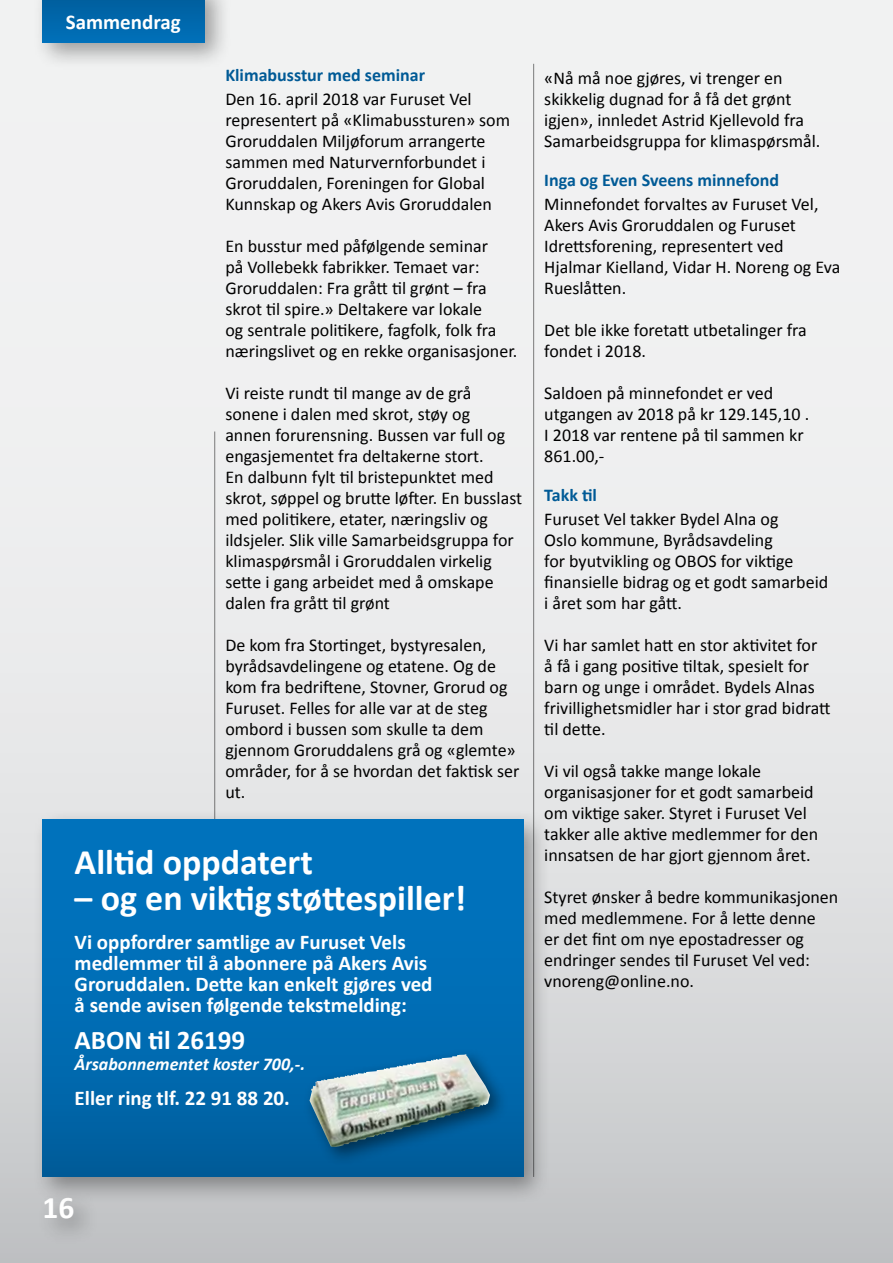
<style>
.page{position:relative;width:893px;height:1263px;background:#fff}
.page>*{position:absolute;margin:0;border:0;box-sizing:border-box;transform-origin:0 0}
.t1{font:700 36px "Calibri";color:#fff}
.t2{font:700 31.5px "Calibri";color:#fff}
.t3{font:700 27px "Calibri";color:#fff}
.t4{font:700 21px/21px "Calibri";color:#fff}
.t5{font:18px/21px "Calibri";color:#000}
.t6{font:700 18px "Calibri";color:#005a96}
.t7{font:italic 700 18px "Calibri";color:#fff}
</style>
<div class="page">
<div style="left:0;top:0;width:893px;height:1263px;background:linear-gradient(to bottom,#fbfcfc,#cdcfd0)"></div>
<hr style="left:533px;top:64px;width:1px;height:1113px;background:#000">
<hr style="left:214px;top:431px;width:1px;height:746px;background:#000">
<div style="left:37px;top:1189px;width:63px;height:56px;background:#000;opacity:.35"></div>
<div style="left:33px;top:0;width:199px;height:71px;background:#000;opacity:.35"></div>
<div style="left:43px;top:0;width:161px;height:43px;background:#0068ac"></div>
<div style="left:33px;top:809px;width:518px;height:395px;background:#000;opacity:.35"></div>
<div style="left:43px;top:819px;width:480px;height:357px;background:linear-gradient(to bottom,#0076c3,#0061a1)"></div>
<div style="left:302px;top:1047px;width:207px;height:120px;background:#000;opacity:.5"></div>
<img style="left:310px;top:1055px;width:147px;height:92px">
<svg style="left:880px;top:0;width:13px;height:1263px"></svg>
<p class="t4" style="left:66px;top:11px;width:116px">Sammendrag</p>
<p class="t6" style="left:225px;top:64px;width:201px">Klimabusstur med seminar</p>
<p class="t5" style="left:225px;top:89px;width:286px">Den 16. april 2018 var Furuset Vel representert på «Klimabussturen» som Groruddalen Miljøforum arrangerte sammen med Naturvernforbundet i Groruddalen, Foreningen for Global Kunnskap og Akers Avis Groruddalen</p>
<p class="t5" style="left:225px;top:236px;width:294px">En busstur med påfølgende seminar<br>på Vollebekk fabrikker. Temaet var:<br>Groruddalen: Fra grått til grønt – fra skrot til spire.» Deltakere var lokale<br>og sentrale politikere, fagfolk, folk fra næringslivet og en rekke organisasjoner.</p>
<p class="t5" style="left:225px;top:383px;width:298px">Vi reiste rundt til mange av de grå sonene i dalen med skrot, støy og<br>annen forurensning. Bussen var full og engasjementet fra deltakerne stort.<br>En dalbunn fylt til bristepunktet med skrot, søppel og brutte løfter. En busslast med politikere, etater, næringsliv og ildsjeler. Slik ville Samarbeidsgruppa for klimaspørsmål i Groruddalen virkelig sette i gang arbeidet med å omskape dalen fra grått til grønt</p>
<p class="t5" style="left:225px;top:635px;width:295px">De kom fra Stortinget, bystyresalen, byrådsavdelingene og etatene. Og de kom fra bedriftene, Stovner, Grorud og Furuset. Felles for alle var at de steg ombord i bussen som skulle ta dem gjennom Groruddalens grå og «glemte» områder, for å se hvordan det faktisk ser ut.</p>
<h1 class="t1" style="left:75px;top:838px;width:240px">Alltid oppdatert</h1>
<h1 class="t1" style="left:75px;top:874px;width:393px">– og en viktig støttespiller!</h1>
<p class="t4" style="left:75px;top:931px;width:359px">Vi oppfordrer samtlige av Furuset Vels medlemmer til å abonnere på Akers Avis Groruddalen. Dette kan enkelt gjøres ved å sende avisen følgende tekstmelding:</p>
<h3 class="t3" style="left:75px;top:1023px;width:172px">ABON til 26199</h3>
<p class="t7" style="left:75px;top:1052px;width:232px">Årsabonnementet koster 700,-.</p>
<p class="t4" style="left:75px;top:1087px;width:217px">Eller ring tlf. 22 91 88 20.</p>
<p class="t5" style="left:544px;top:68px;width:278px">«Nå må noe gjøres, vi trenger en skikkelig dugnad for å få det grønt igjen», innledet Astrid Kjellevold fra Samarbeidsgruppa for klimaspørsmål.</p>
<p class="t6" style="left:544px;top:169px;width:236px">Inga og Even Sveens minnefond</p>
<p class="t5" style="left:544px;top:194px;width:298px">Minnefondet forvaltes av Furuset Vel,<br>Akers Avis Groruddalen og Furuset<br>Idrettsforening, representert ved<br>Hjalmar Kielland, Vidar H. Noreng og Eva<br>Rueslåtten.</p>
<p class="t5" style="left:544px;top:320px;width:264px">Det ble ikke foretatt utbetalinger fra fondet i 2018.</p>
<p class="t5" style="left:544px;top:383px;width:266px">Saldoen på minnefondet er ved utgangen av 2018 på kr 129.145,10 .<br>I 2018 var rentene på til sammen kr<br>861.00,-</p>
<p class="t6" style="left:544px;top:484px;width:54px">Takk til</p>
<p class="t5" style="left:544px;top:509px;width:285px">Furuset Vel takker Bydel Alna og<br>Oslo kommune, Byrådsavdeling<br>for byutvikling og OBOS for viktige finansielle bidrag og et godt samarbeid i året som har gått.</p>
<p class="t5" style="left:544px;top:635px;width:288px">Vi har samlet hatt en stor aktivitet for<br>å få i gang positive tiltak, spesielt for barn og unge i området. Bydels Alnas frivillighetsmidler har i stor grad bidratt til dette.</p>
<p class="t5" style="left:544px;top:761px;width:275px">Vi vil også takke mange lokale organisasjoner for et godt samarbeid om viktige saker. Styret i Furuset Vel takker alle aktive medlemmer for den innsatsen de har gjort gjennom året.</p>
<p class="t5" style="left:544px;top:887px;width:296px">Styret ønsker å bedre kommunikasjonen med medlemmene. For å lette denne<br>er det fint om nye epostadresser og endringer sendes til Furuset Vel ved: vnoreng@online.no.</p>
<h2 class="t2" style="left:43px;top:1187px;width:33px">16</h2>
</div>
